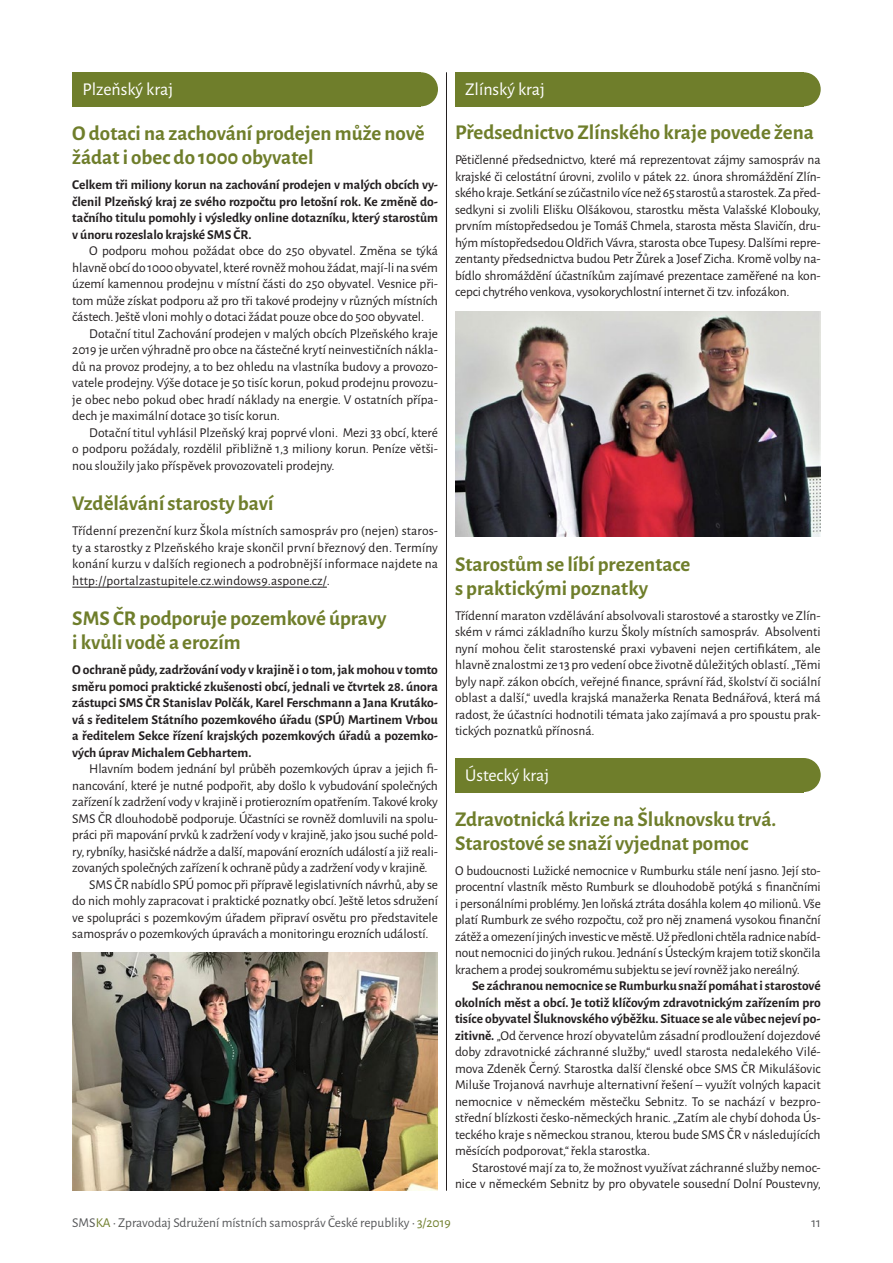
<style>
.page{position:relative;width:893px;height:1263px;background:#fff}
.page>*{position:absolute;margin:0;border:0;box-sizing:border-box;transform-origin:0 0}
.t1{font:700 21px/24px "Alegreya Sans";color:#6f7e2b}
.t2{font:18px "Alegreya Sans";color:#fff}
.t3{font:13.5px/16.5px "Alegreya Sans";letter-spacing:-.01em;color:#231f20;text-align:justify}
.t4{font:700 13.5px/16.5px "Alegreya Sans";color:#231f20;text-align:justify}
.t5{font:13.5px "Alegreya Sans";color:#57585a}
.s1{font-weight:700}
.s2{color:#6f7e2b}
</style>
<div class="page">
<div style="left:404px;top:72px;width:34px;height:34px;background:#6f7e2b;border-radius:50%"></div>
<div style="left:72px;top:72px;width:349px;height:34px;background:#6f7e2b"></div>
<img style="left:72px;top:952px;width:366px;height:239px">
<hr style="left:72px;top:587px;width:255px;height:1px;background:#231f20">
<hr style="left:446px;top:72px;width:1px;height:1119px;background:#231f20">
<div style="left:787px;top:72px;width:34px;height:34px;background:#6f7e2b;border-radius:50%"></div>
<div style="left:455px;top:72px;width:349px;height:34px;background:#6f7e2b"></div>
<img style="left:455px;top:311px;width:366px;height:226px">
<div style="left:787px;top:758px;width:34px;height:34px;background:#6f7e2b;border-radius:50%"></div>
<div style="left:455px;top:758px;width:349px;height:34px;background:#6f7e2b"></div>
<h2 class="t2" style="left:82px;top:77px;width:92px">Plzeňský kraj</h2>
<h1 class="t1" style="left:72px;top:120px;width:354px">O dotaci na zachování prodejen může nově žádat i obec do 1000 obyvatel</h1>
<p class="t4" style="left:72px;top:176px;width:367px">Celkem tři miliony korun na zachování prodejen v malých obcích vy&shy;členil Plzeňský kraj ze svého rozpočtu pro letošní rok. Ke změně do&shy;tačního titulu pomohly i výsledky online dotazníku, který starostům v únoru rozeslalo krajské SMS ČR.</p>
<p class="t3" style="left:72px;top:242px;width:367px;text-indent:17px">O podporu mohou požádat obce do 250 obyvatel. Změna se týká hlavně obcí do 1000 obyvatel, které rovněž mohou žádat, mají-li na svém území kamennou prodejnu v místní části do 250 obyvatel. Vesnice při&shy;tom může získat podporu až pro tři takové prodejny v různých místních částech. Ještě vloni mohly o dotaci žádat pouze obce do 500 obyvatel.</p>
<p class="t3" style="left:72px;top:324px;width:367px;text-indent:17px">Dotační titul Zachování prodejen v malých obcích Plzeňského kraje 2019 je určen výhradně pro obce na částečné krytí neinvestičních nákla&shy;dů na provoz prodejny, a to bez ohledu na vlastníka budovy a provozo&shy;vatele prodejny. Výše dotace je 50 tisíc korun, pokud prodejnu provozu&shy;je obec nebo pokud obec hradí náklady na energie. V ostatních přípa&shy;dech je maximální dotace 30 tisíc korun.</p>
<p class="t3" style="left:72px;top:423px;width:367px;text-indent:17px">Dotační titul vyhlásil Plzeňský kraj poprvé vloni. Mezi 33 obcí, které o podporu požádaly, rozdělil přibližně 1,3 miliony korun. Peníze větši&shy;nou sloužily jako příspěvek provozovateli prodejny.</p>
<h1 class="t1" style="left:72px;top:490px;width:203px">Vzdělávání starosty baví</h1>
<p class="t3" style="left:72px;top:522px;width:367px">Třídenní prezenční kurz Škola místních samospráv pro (nejen) staros&shy;ty a starostky z Plzeňského kraje skončil první březnový den. Termíny konání kurzu v dalších regionech a podrobnější informace najdete na http://portalzastupitele.cz.windows9.aspone.cz/.</p>
<h1 class="t1" style="left:72px;top:605px;width:316px">SMS ČR podporuje pozemkové úpravy i kvůli vodě a erozím</h1>
<p class="t4" style="left:72px;top:661px;width:367px">O ochraně půdy, zadržování vody v krajině i o tom, jak mohou v tomto směru pomoci praktické zkušenosti obcí, jednali ve čtvrtek 28. února zástupci SMS ČR Stanislav Polčák, Karel Ferschmann a Jana Krutáko&shy;vá s ředitelem Státního pozemkového úřadu (SPÚ) Martinem Vrbou a ředitelem Sekce řízení krajských pozemkových úřadů a pozemko&shy;vých úprav Michalem Gebhartem.</p>
<p class="t3" style="left:89px;top:760px;width:350px">Hlavním bodem jednání byl průběh pozemkových úprav a jejich fi-</p>
<p class="t3" style="left:72px;top:776px;width:367px">nancování, které je nutné podpořit, aby došlo k vybudování společných</p>
<p class="t3" style="left:72px;top:793px;width:367px">zařízení k zadržení vody v krajině i protierozním opatřením. Takové kroky</p>
<p class="t3" style="left:72px;top:809px;width:367px">SMS ČR dlouhodobě podporuje. Účastníci se rovněž domluvili na spolu-</p>
<p class="t3" style="left:72px;top:826px;width:367px">práci při mapování prvků k zadržení vody v krajině, jako jsou suché pold-</p>
<p class="t3" style="left:72px;top:842px;width:367px">ry, rybníky, hasičské nádrže a další, mapování erozních událostí a již reali-</p>
<p class="t3" style="left:72px;top:859px;width:357px">zovaných společných zařízení k ochraně půdy a zadržení vody v krajině.</p>
<p class="t3" style="left:89px;top:875px;width:350px">SMS ČR nabídlo SPÚ pomoc při přípravě legislativních návrhů, aby se</p>
<p class="t3" style="left:72px;top:892px;width:367px">do nich mohly zapracovat i praktické poznatky obcí. Ještě letos sdružení</p>
<p class="t3" style="left:72px;top:908px;width:367px">ve spolupráci s pozemkovým úřadem připraví osvětu pro představitele</p>
<p class="t3" style="left:72px;top:925px;width:358px">samospráv o pozemkových úpravách a monitoringu erozních událostí.</p>
<h2 class="t2" style="left:465px;top:77px;width:81px">Zlínský kraj</h2>
<h1 class="t1" style="left:455px;top:119px;width:360px">Předsednictvo Zlínského kraje povede žena</h1>
<p class="t3" style="left:455px;top:151px;width:367px">Pětičlenné předsednictvo, které má reprezentovat zájmy samospráv na krajské či celostátní úrovni, zvolilo v pátek 22. února shromáždění Zlín&shy;ského kraje. Setkání se zúčastnilo více než 65 starostů a starostek. Za před&shy;sedkyni si zvolili Elišku Olšákovou, starostku města Valašské Klobouky, prvním místopředsedou je Tomáš Chmela, starosta města Slavičín, dru&shy;hým místopředsedou Oldřich Vávra, starosta obce Tupesy. Dalšími repre&shy;zentanty předsednictva budou Petr Žůrek a Josef Zicha. Kromě volby na&shy;bídlo shromáždění účastníkům zajímavé prezentace zaměřené na kon&shy;cepci chytrého venkova, vysokorychlostní internet či tzv. infozákon.</p>
<h1 class="t1" style="left:455px;top:550px;width:237px">Starostům se líbí prezentace s praktickými poznatky</h1>
<p class="t3" style="left:455px;top:606px;width:367px">Třídenní maraton vzdělávání absolvovali starostové a starostky ve Zlín&shy;ském v rámci základního kurzu Školy místních samospráv. Absolventi nyní mohou čelit starostenské praxi vybaveni nejen certifikátem, ale hlavně znalostmi ze 13 pro vedení obce životně důležitých oblastí. „Těmi byly např. zákon obcích, veřejné finance, správní řád, školství či sociální oblast a další,“ uvedla krajská manažerka Renata Bednářová, která má radost, že účastníci hodnotili témata jako zajímavá a pro spoustu prak&shy;tických poznatků přínosná.</p>
<h2 class="t2" style="left:465px;top:763px;width:86px">Ústecký kraj</h2>
<h1 class="t1" style="left:455px;top:806px;width:323px">Zdravotnická krize na Šluknovsku trvá.<br>Starostové se snaží vyjednat pomoc</h1>
<p class="t3" style="left:455px;top:862px;width:367px">O budoucnosti Lužické nemocnice v Rumburku stále není jasno. Její sto&shy;procentní vlastník město Rumburk se dlouhodobě potýká s finančními i personálními problémy. Jen loňská ztráta dosáhla kolem 40 milionů. Vše platí Rumburk ze svého rozpočtu, což pro něj znamená vysokou finanční zátěž a omezení jiných investic ve městě. Už předloni chtěla radnice nabíd&shy;nout nemocnici do jiných rukou. Jednání s Ústeckým krajem totiž skončila krachem a prodej soukromému subjektu se jeví rovněž jako nereálný.</p>
<p class="t3" style="left:455px;top:977px;width:367px;text-indent:17px"><span class="s1">Se záchranou nemocnice se Rumburku snaží pomáhat i starostové okolních měst a obcí. Je totiž klíčovým zdravotnickým zařízením pro tisíce obyvatel Šluknovského výběžku. Situace se ale vůbec nejeví po&shy;zitivně.</span> „Od července hrozí obyvatelům zásadní prodloužení dojezdové doby zdravotnické záchranné služby,“ uvedl starosta nedalekého Vilé&shy;mova Zdeněk Černý. Starostka další členské obce SMS ČR Mikulášovic Miluše Trojanová navrhuje alternativní řešení – využít volných kapacit nemocnice v německém městečku Sebnitz. To se nachází v bezpro&shy;střední blízkosti česko-německých hranic. „Zatím ale chybí dohoda Ús&shy;teckého kraje s německou stranou, kterou bude SMS ČR v následujících měsících podporovat,“ řekla starostka.</p>
<p class="t3" style="left:455px;top:1158px;width:367px;text-align:right">Starostové mají za to, že možnost využívat záchranné služby nemoc&shy;nice v německém Sebnitz by pro obyvatele sousední Dolní Poustevny,</p>
<p class="t5" style="left:72px;top:1213px;width:380px">SMS<span class="s2">KA</span> • Zpravodaj Sdružení místních samospráv České republiky • <span class="s2">3/2019</span></p>
<p class="t5" style="left:811px;top:1213px;width:11px">11</p>
</div>
